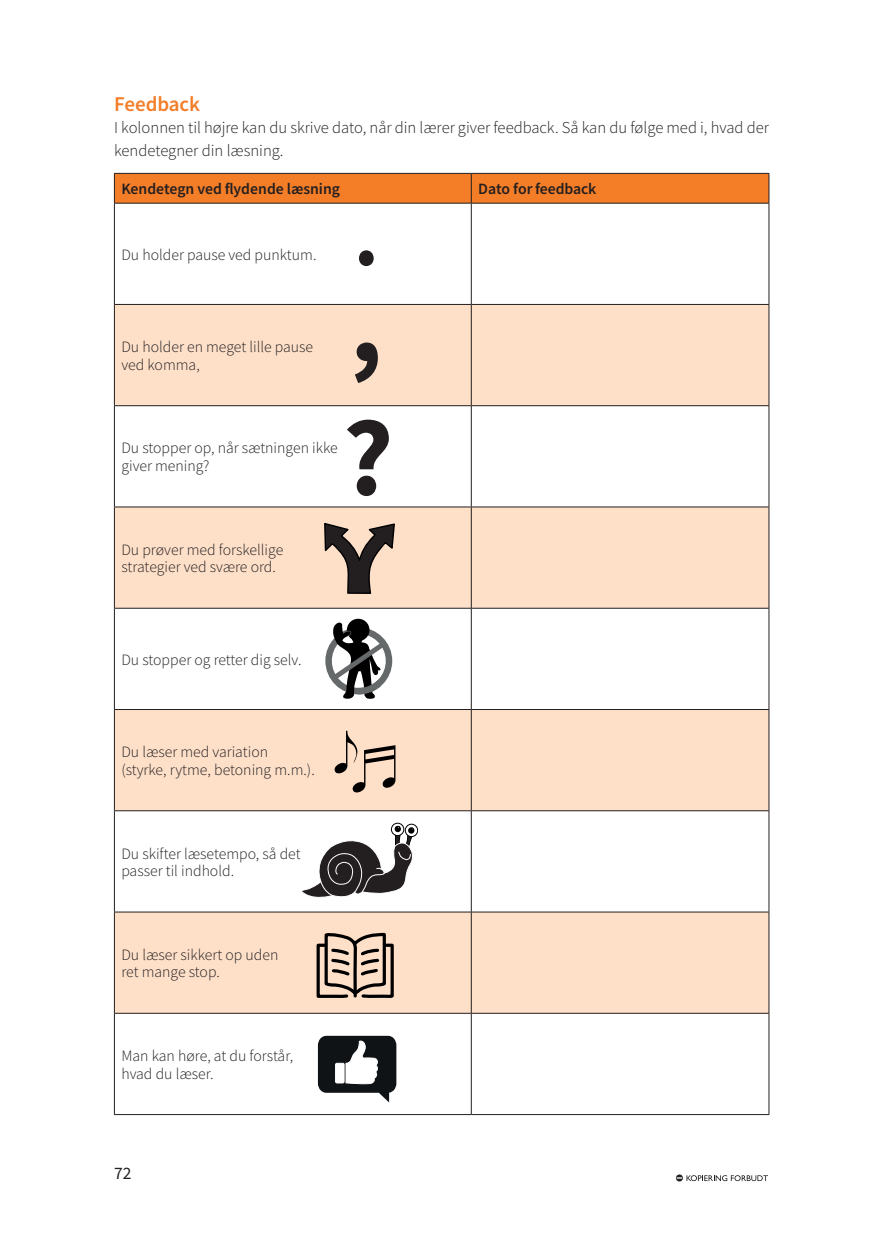
<style>
.page{position:relative;width:893px;height:1241px;background:#fff}
.page>*{position:absolute;margin:0;border:0;box-sizing:border-box;transform-origin:0 0}
.t1{font:175px "Source Sans Variable";color:#231f20}
.t2{font:110.08px "Source Sans Variable";color:#231f20}
.t3{font:21px "Source Sans Variable";letter-spacing:-.01em;color:#f47d27}
.t4{font:17.5px "Source Sans Pro";color:#231f20}
.t5{font:16.62px/22.8px "Source Sans Variable";color:#231f20}
.t6{font:15.75px/17.5px "Source Sans Variable";color:#231f20}
</style>
<div class="page">
<div style="left:676px;top:1174px;width:7px;height:7px;background:#231f20;border-radius:50%"></div>
<svg style="left:676px;top:1174px;width:92px;height:6px"></svg>
<svg style="left:115px;top:305px;width:654px;height:707px;fill:#fee0c9"></svg>
<svg style="left:114px;top:173px;width:656px;height:30px;background:#ea7826"></svg>
<hr style="left:114px;top:203px;width:357px;height:1px;background:#231f20">
<hr style="left:114px;top:203px;width:1px;height:101px;background:#231f20">
<hr style="left:471px;top:203px;width:298px;height:1px;background:#231f20">
<hr style="left:471px;top:203px;width:1px;height:101px;background:#231f20">
<hr style="left:769px;top:203px;width:1px;height:101px;background:#231f20">
<hr style="left:114px;top:304px;width:357px;height:1px;background:#231f20">
<hr style="left:114px;top:305px;width:1px;height:100px;background:#231f20">
<hr style="left:471px;top:304px;width:298px;height:1px;background:#231f20">
<hr style="left:471px;top:305px;width:1px;height:100px;background:#231f20">
<hr style="left:769px;top:305px;width:1px;height:100px;background:#231f20">
<hr style="left:114px;top:405px;width:357px;height:1px;background:#231f20">
<hr style="left:114px;top:406px;width:1px;height:100px;background:#231f20">
<hr style="left:471px;top:405px;width:298px;height:1px;background:#231f20">
<hr style="left:471px;top:406px;width:1px;height:100px;background:#231f20">
<hr style="left:769px;top:406px;width:1px;height:100px;background:#231f20">
<hr style="left:114px;top:506px;width:357px;height:1px;background:#231f20">
<hr style="left:114px;top:507px;width:1px;height:101px;background:#231f20">
<hr style="left:471px;top:506px;width:298px;height:1px;background:#231f20">
<hr style="left:471px;top:507px;width:1px;height:101px;background:#231f20">
<hr style="left:769px;top:507px;width:1px;height:101px;background:#231f20">
<hr style="left:114px;top:608px;width:357px;height:1px;background:#231f20">
<hr style="left:114px;top:608px;width:1px;height:101px;background:#231f20">
<hr style="left:471px;top:608px;width:298px;height:1px;background:#231f20">
<hr style="left:471px;top:608px;width:1px;height:101px;background:#231f20">
<hr style="left:769px;top:608px;width:1px;height:101px;background:#231f20">
<hr style="left:114px;top:709px;width:357px;height:1px;background:#231f20">
<hr style="left:114px;top:709px;width:1px;height:101px;background:#231f20">
<hr style="left:471px;top:709px;width:298px;height:1px;background:#231f20">
<hr style="left:471px;top:709px;width:1px;height:101px;background:#231f20">
<hr style="left:769px;top:709px;width:1px;height:101px;background:#231f20">
<hr style="left:114px;top:810px;width:357px;height:1px;background:#231f20">
<hr style="left:114px;top:811px;width:1px;height:100px;background:#231f20">
<hr style="left:471px;top:810px;width:298px;height:1px;background:#231f20">
<hr style="left:471px;top:811px;width:1px;height:100px;background:#231f20">
<hr style="left:769px;top:811px;width:1px;height:100px;background:#231f20">
<hr style="left:114px;top:911px;width:357px;height:1px;background:#231f20">
<hr style="left:114px;top:912px;width:1px;height:100px;background:#231f20">
<hr style="left:471px;top:911px;width:298px;height:1px;background:#231f20">
<hr style="left:471px;top:912px;width:1px;height:100px;background:#231f20">
<hr style="left:769px;top:912px;width:1px;height:100px;background:#231f20">
<hr style="left:114px;top:1012px;width:357px;height:1px;background:#231f20">
<hr style="left:114px;top:1013px;width:1px;height:101px;background:#231f20">
<hr style="left:471px;top:1012px;width:298px;height:1px;background:#231f20">
<hr style="left:471px;top:1013px;width:1px;height:101px;background:#231f20">
<hr style="left:769px;top:1013px;width:1px;height:101px;background:#231f20">
<hr style="left:114px;top:1114px;width:357px;height:1px;background:#231f20">
<hr style="left:471px;top:1114px;width:298px;height:1px;background:#231f20">
<svg style="left:333px;top:730px;width:62px;height:63px;background:#d0b7a5"></svg>
<svg style="left:405px;top:824px;width:13px;height:12px"></svg>
<div style="left:405px;top:824px;width:13px;height:12px;border:1px solid #000001;border-radius:50%"></div>
<svg style="left:391px;top:823px;width:13px;height:12px"></svg>
<div style="left:391px;top:822px;width:13px;height:13px;border:1px solid #000001;border-radius:50%"></div>
<svg style="left:300px;top:826px;width:114px;height:76px"></svg>
<svg style="left:316px;top:931px;width:78px;height:67px;background:#a89485"></svg>
<svg style="left:318px;top:1035px;width:78px;height:67px"></svg>
<svg style="left:324px;top:523px;width:72px;height:71px;background:#9b887c"></svg>
<svg style="left:325px;top:618px;width:67px;height:81px"></svg>
<h3 class="t3" style="left:114px;top:91px;width:87px">Feedback</h3>
<p class="t5" style="left:114px;top:117px;width:656px">I kolonnen til højre kan du skrive dato, når din lærer giver feedback. Så kan du følge med i, hvad der kendetegner din læsning.</p>
<p class="t6" style="left:121px;top:180px;width:220px">Kendetegn ved flydende læsning</p>
<p class="t6" style="left:478px;top:180px;width:120px">Dato for feedback</p>
<p class="t6" style="left:121px;top:246px;width:197px">Du holder pause ved punktum.</p>
<h1 class="t1" style="left:347px;top:100px;width:40px">.</h1>
<p class="t6" style="left:121px;top:338px;width:193px">Du holder en meget lille pause ved komma,</p>
<h2 class="t2" style="left:350px;top:258px;width:35px">,</h2>
<p class="t6" style="left:121px;top:439px;width:218px">Du stopper op, når sætningen ikke giver mening?</p>
<h2 class="t2" style="left:343px;top:391px;width:52px">?</h2>
<p class="t6" style="left:121px;top:541px;width:163px">Du prøver med forskellige strategier ved svære ord.</p>
<p class="t6" style="left:121px;top:650px;width:182px">Du stopper og retter dig selv.</p>
<p class="t6" style="left:121px;top:743px;width:195px">Du læser med variation (styrke, rytme, betoning m.m.).</p>
<p class="t6" style="left:121px;top:844px;width:181px">Du skifter læsetempo, så det passer til indhold.</p>
<p class="t6" style="left:121px;top:945px;width:159px">Du læser sikkert op uden ret mange stop.</p>
<p class="t6" style="left:121px;top:1047px;width:173px">Man kan høre, at du forstår, hvad du læser.</p>
<p class="t4" style="left:114px;top:1161px;width:19px">72</p>
</div>
